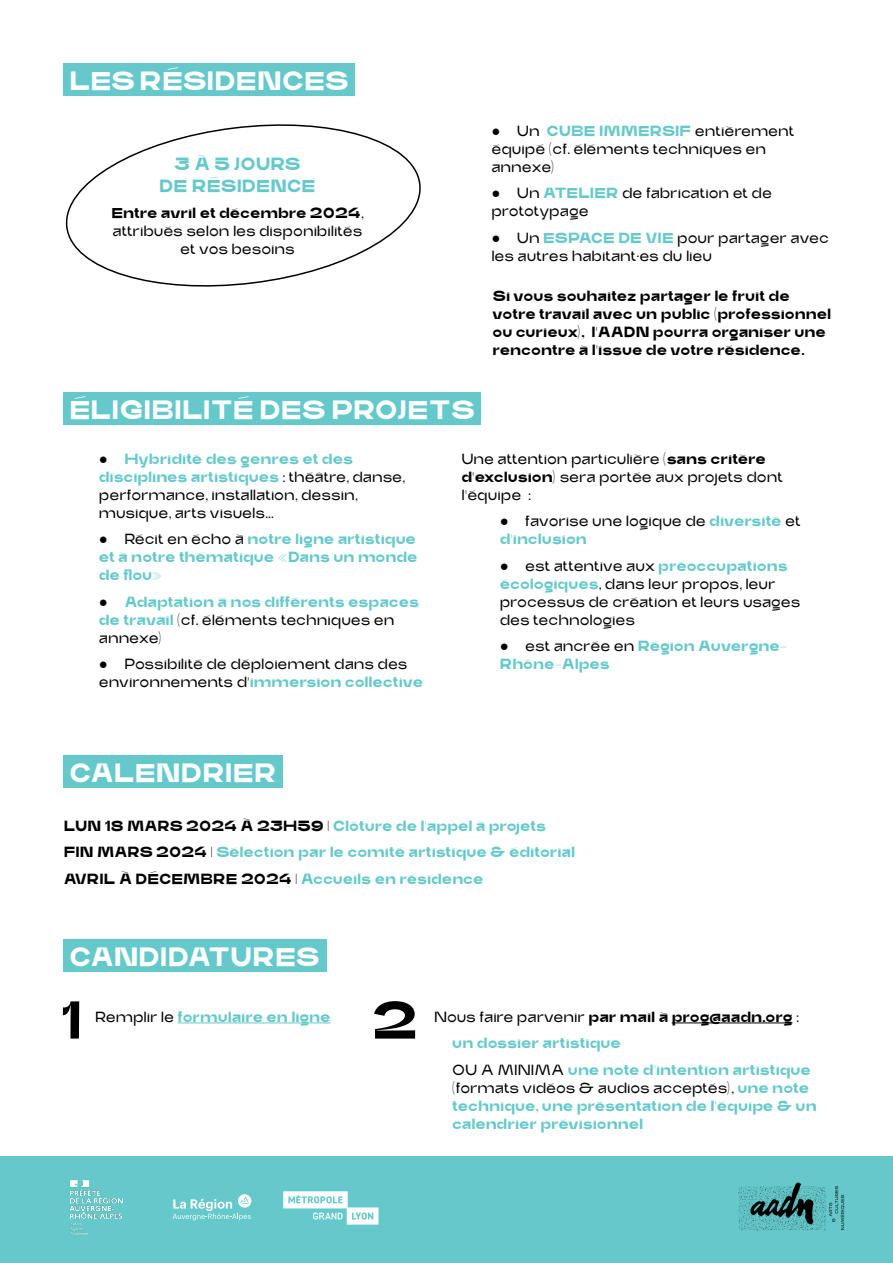
<style>
.page{position:relative;width:893px;height:1263px;background:#fff}
.page>*{position:absolute;margin:0;border:0;box-sizing:border-box;transform-origin:0 0}
.t1{font:700 54px "Trash";color:#000}
.t2{font:700 27px "Trash";color:#fff}
.Texte{font:700 18px/21.6px "Trash";color:#65c9cb;text-align:center}
.Style_de_paragraphe_1{font:15px/18px "Trash";color:#000}
.Texte-2{font:700 15px/18px "Trash";color:#65c9cb}
.Texte-3{font:700 15px/18px "Trash";color:#000}
.Style_de_paragraphe_1-2{font:700 15px/18px "Trash";color:#65c9cb}
.Texte-4{font:15px/18px "Trash";color:#000}
.s1{font-weight:700}
.s2{font-family:"Arial"}
.s3{font-weight:700;color:#65c9cb}
.s4{font-family:"Arial";font-weight:400;color:#000}
.s5{font-weight:400;color:#000}
.s6{color:#000}
.s7{color:#65c9cb}
.s8{font-weight:400}
</style>
<div class="page">
<hr style="left:177px;top:1022px;width:153px;height:1px;background:#65c9cb">
<hr style="left:672px;top:1022px;width:121px;height:1px;background:#000">
<div style="left:0;top:1156px;width:893px;height:107px;background:#65c9cb"></div>
<div style="left:63px;top:392px;width:418px;height:33px;background:#65c9cb"></div>
<div style="left:63px;top:756px;width:220px;height:32px;background:#65c9cb"></div>
<div style="left:63px;top:64px;width:292px;height:32px;background:#65c9cb"></div>
<svg style="left:65px;top:124px;width:356px;height:163px"></svg>
<div style="left:63px;top:939px;width:263px;height:33px;background:#65c9cb"></div>
<img style="left:738px;top:1182px;width:107px;height:49px">
<svg style="left:173px;top:1194px;width:78px;height:26px"></svg>
<svg style="left:283px;top:1191px;width:95px;height:33px"></svg>
<img style="left:69px;top:1180px;width:54px;height:55px">
<p class="t2" style="left:69px;top:64px;width:281px">LES RÉSIDENCES</p>
<p class="Texte" style="left:159px;top:153px;width:158px">3 À 5 JOURS<br>DE RÉSIDENCE</p>
<p class="Texte-4" style="left:111px;top:204px;width:254px;text-align:center"><span class="s1">Entre avril et décembre 2024</span>, attribués selon les disponibilités et vos besoins</p>
<p class="t2" style="left:69px;top:393px;width:407px">ÉLIGIBILITÉ DES PROJETS</p>
<p class="Style_de_paragraphe_1" style="left:491px;top:121px;width:304px"><span class="s2">●</span> Un <span class="s3">CUBE IMMERSIF</span> entièrement équipé (cf. éléments techniques en annexe)</p>
<p class="Style_de_paragraphe_1" style="left:491px;top:184px;width:282px"><span class="s2">●</span> Un <span class="s3">ATELIER</span> de fabrication et de prototypage</p>
<p class="Style_de_paragraphe_1" style="left:491px;top:228px;width:339px"><span class="s2">●</span> Un <span class="s3">ESPACE DE VIE</span> pour partager avec les autres habitant·es du lieu</p>
<p class="Texte-3" style="left:493px;top:286px;width:340px">Si vous souhaitez partager le fruit de votre travail avec un public (professionnel ou curieux), l’AADN pourra organiser une rencontre à l’issue de votre résidence.</p>
<p class="Style_de_paragraphe_1" style="left:99px;top:449px;width:308px"><span class="s2">●</span> <span class="s3">Hybridité des genres et des disciplines artistiques</span> : théâtre, danse, performance, installation, dessin, musique, arts visuels...</p>
<p class="Style_de_paragraphe_1-2" style="left:99px;top:530px;width:320px;text-align:justify"><span class="s4">●</span> <span class="s5">Récit en écho à</span> notre ligne artistique et à notre thématique «Dans un monde de flou»</p>
<p class="Style_de_paragraphe_1-2" style="left:99px;top:592px;width:322px"><span class="s4">●</span> Adaptation à nos différents espaces de travail <span class="s5">(cf. éléments techniques en annexe)</span></p>
<p class="Style_de_paragraphe_1" style="left:99px;top:655px;width:326px"><span class="s2">●</span> Possibilité de déploiement dans des environnements d’<span class="s3">immersion collective</span></p>
<p class="t2" style="left:69px;top:756px;width:209px">CALENDRIER</p>
<p class="Texte-4" style="left:461px;top:449px;width:323px">Une attention particulière <span class="s1">(sans critère d’exclusion)</span> sera portée aux projets dont l’équipe :</p>
<p class="Style_de_paragraphe_1" style="left:500px;top:512px;width:302px"><span class="s2">●</span> favorise une logique de <span class="s3">diversité</span> et <span class="s3">d’inclusion</span></p>
<p class="Style_de_paragraphe_1" style="left:500px;top:556px;width:302px"><span class="s2">●</span> est attentive aux <span class="s3">préoccupations écologiques</span>, dans leur propos, leur processus de création et leurs usages des technologies</p>
<p class="Style_de_paragraphe_1-2" style="left:500px;top:637px;width:289px"><span class="s4">●</span> <span class="s5">est ancrée en</span> Région Auvergne-<br>Rhône-Alpes</p>
<p class="Texte-2" style="left:64px;top:816px;width:484px"><span class="s6">LUN 18 MARS 2024 À 23H59 |</span> Clôture de l’appel à projets</p>
<p class="Texte-2" style="left:64px;top:843px;width:513px"><span class="s6">FIN MARS 2024 |</span> Sélection par le comité artistique &amp; éditorial</p>
<p class="Texte-3" style="left:64px;top:869px;width:421px">AVRIL À DÉCEMBRE 2024 | <span class="s7">Accueils en résidence</span></p>
<p class="t2" style="left:69px;top:940px;width:252px">CANDIDATURES</p>
<p class="t1" style="left:372px;top:986px;width:48px">2</p>
<p class="t1" style="left:61px;top:986px;width:24px">1</p>
<p class="Texte-3" style="left:434px;top:1007px;width:366px"><span class="s8">Nous faire parvenir</span> par mail à prog@aadn.org <span class="s8">:</span></p>
<p class="Texte-2" style="left:452px;top:1034px;width:170px">un dossier artistique</p>
<p class="Texte-2" style="left:452px;top:1060px;width:366px"><span class="s5">OU A MINIMA</span> une note d’intention artistique <span class="s5">(formats vidéos &amp; audios acceptés),</span> une note technique, une présentation de l’équipe &amp; un calendrier prévisionnel</p>
<p class="Texte-2" style="left:95px;top:1007px;width:237px"><span class="s5">Remplir le</span> formulaire en ligne</p>
</div>
